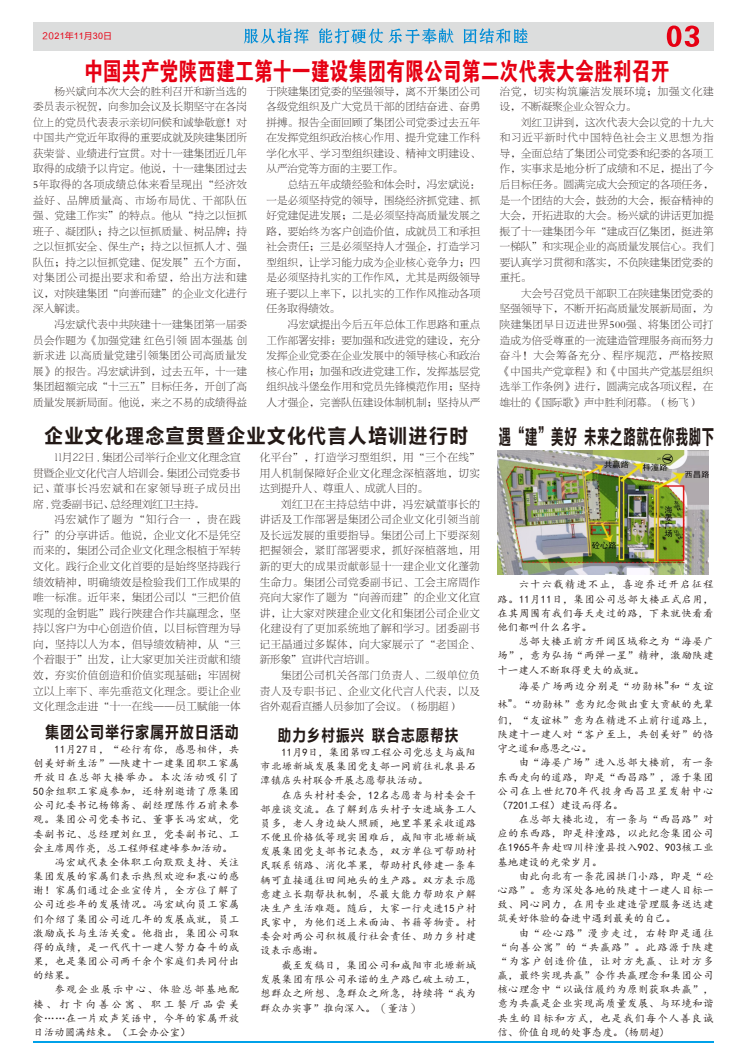
<style>
.page{position:relative;width:746px;height:1060px;background:#fff}
.page>*{position:absolute;margin:0;border:0;box-sizing:border-box;transform-origin:0 0}
.t1{font:25.2px "FZDHTJW GB1 0";color:#e60013;scale:.75 1}
.t2{font:21px "FZLTCHJW GB1 0";letter-spacing:.055em;color:#231916;scale:.59 1}
.t3{font:20.6px "FZLTCHJW GB1 0";letter-spacing:.055em;color:#231916;scale:.93 1}
.t4{font:17px "FZLTCHJW GB1 0";letter-spacing:.055em;color:#231916;scale:.84 1}
.t5{font:16.7px "FZLTCHJW GB1 0";letter-spacing:.055em;color:#231916;scale:.83 1}
.t6{font:10.5px/14.2px "Kai Ti";letter-spacing:.03em;color:#231916;text-align:justify}
.t7{font:10.5px/15.6px "FZBSJW GB1 0";letter-spacing:.02em;color:#231916;text-align:justify}
.t8{font:10.5px/15.6px "FZNBSJW GB1 0";letter-spacing:.05em;color:#231916;text-align:justify}
.t9{font:10.5px "Kai Ti";color:#231916}
.t10{font:10.5px/15.6px "FZBSJW GB1 0";letter-spacing:.075em;color:#231916}
.t11{font:10.5px "Kai Ti";letter-spacing:.095em;color:#231916}
.t12{font:10.5px "Kai Ti";letter-spacing:.105em;color:#231916}
.t13{font:10.5px "Kai Ti";letter-spacing:.24em;color:#231916}
.t14{font:9px "Arial";color:#e60013}
.s1{font-family:"FZLTHJW GB1 0"}
.s2{font-family:"Microsoft Yi Baiti"}
.s3{font-family:"FZBSJW GB1 0"}
.s4{font-family:"P Ming Li U";font-size:12px}
.s5{font-family:"Arial";font-size:12px}
.s6{font-family:"Microsoft Yi Baiti";font-size:12px}
</style>
<div class="page">
<div style="left:33px;top:22px;width:681px;height:28px;background:#dcdddd"></div>
<svg style="left:667px;top:26px;width:32px;height:21px"></svg>
<svg style="left:244px;top:28px;width:284px;height:16px"></svg>
<hr style="left:33px;top:1041px;width:681px;height:2px;background:#00a1e9">
<img style="left:498px;top:451px;width:210px;height:123px">
<p class="t14" style="left:43px;top:33px;width:71px"><span class="s1">20</span>21<span class="s1">年</span>11<span class="s1">月</span>30<span class="s1">日</span></p>
<h1 class="t1" style="left:84px;top:57px;width:782px">中国共产党陕西建工第十一建设集团有限公司第二次代表大会胜利召开</h1>
<p class="t7" style="left:33px;top:84px;width:215px;text-indent:21px">杨兴斌向本次大会的胜利召开和新当选的委员表示祝贺，向参加会议及长期坚守在各岗位上的党员代表表示亲切问候和诚挚敬意！对中国共产党近年取得的重要成就及陕建集团所获荣誉、业绩进行宣贯。对十一建集团近几年取得的成绩予以肯定。他说，十一建集团过去5年取得的各项成绩总体来看呈现出“经济效益好、品牌质量高、市场布局优、干部队伍强、党建工作实”的特点。他从“持之以恒抓班子、凝团队；持之以恒抓质量、树品牌；持之以恒抓安全、保生产；持之以恒抓人才、强队伍；持之以恒抓党建、促发展”五个方面，对集团公司提出要求和希望，给出方法和建议，对陕建集团“向善而建”的企业文化进行深入解读。</p>
<p class="t7" style="left:33px;top:317px;width:215px;text-indent:21px">冯宏斌代表中共陕建十一建集团第一届委员会作题为《加强党建红色引领固本强基创新求进以高质量党建引领集团公司高质量发展》的报告。冯宏斌讲到，过去五年，十一建集团超额完成“十三五”目标任务，开创了高质量发展新局面。他说，来之不易的成绩得益</p>
<p class="t7" style="left:267px;top:84px;width:215px">于陕建集团党委的坚强领导，离不开集团公司各级党组织及广大党员干部的团结奋进、奋勇拼搏。报告全面回顾了集团公司党委过去五年在发挥党组织政治核心作用、提升党建工作科学化水平、学习型组织建设、精神文明建设、从严治党等方面的主要工作。</p>
<p class="t7" style="left:267px;top:177px;width:215px;text-indent:21px">总结五年成绩经验和体会时，冯宏斌说：一是必须坚持党的领导，围绕经济抓党建、抓好党建促进发展；二是必须坚持高质量发展之路，要始终为客户创造价值，成就员工和承担社会责任；三是必须坚持人才强企，打造学习型组织，让学习能力成为企业核心竞争力；四是必须坚持扎实的工作作风，尤其是两级领导班子要以上率下，以扎实的工作作风推动各项任务取得绩效。</p>
<p class="t7" style="left:267px;top:317px;width:215px;text-indent:21px">冯宏斌提出今后五年总体工作思路和重点工作部署安排：要加强和改进党的建设，充分发挥企业党委在企业发展中的领导核心和政治核心作用；加强和改进党建工作，发挥基层党组织战斗堡垒作用和党员先锋模范作用；坚持人才强企，完善队伍建设体制机制；坚持从严</p>
<h3 class="t3" style="left:44px;top:425px;width:457px">企业文化理念宣贯暨企业文化代言人培训进行时</h3>
<p class="t8" style="left:33px;top:450px;width:209px;text-indent:21px">11月22日<span class="s2">，</span>集团公司举行企业文化理念宣贯暨企业文化代言人培训会<span class="s2">。</span>集团公司党委书记<span class="s2">、</span>董事长冯宏斌和在家领导班子成员出席<span class="s2">，</span>党委副书记<span class="s2">、</span>总经理刘红卫主持<span class="s2">。</span></p>
<p class="t8" style="left:33px;top:512px;width:209px;text-indent:21px">冯宏斌作了题为“知行合一，贵在践行”的分享讲话。他说，企业文化不是凭空而来的，集团公司企业文化理念根植于军转文化。践行企业文化首要的是始终坚持践行绩效精神，明确绩效是检验我们工作成果的唯一标准。近年来，集团公司以“三把价值实现的金钥匙”践行陕建合作共赢理念，坚持以客户为中心创造价值，以目标管理为导向，坚持以人为本，倡导绩效精神，从“三个着眼于”出发，让大家更加关注贡献和绩效，夯实价值创造和价值实现基础；牢固树立以上率下、率先垂范文化理念。要让企业文化理念走进“十一在线<span class="s3">——</span>员工赋能一体</p>
<h3 class="t4" style="left:45px;top:722px;width:232px">集团公司举行家属开放日活动</h3>
<p class="t6" style="left:55px;top:742px;width:186px">11月27日，“砼行有你，感恩相伴，共</p>
<p class="t6" style="left:33px;top:756px;width:208px">创美好新生活”—陕建十一建集团职工家属</p>
<p class="t11" style="left:33px;top:772px;width:208px">开放日在总部大楼举办。本次活动吸引了</p>
<p class="t6" style="left:33px;top:784px;width:208px">50余组职工家庭参加，还特别邀请了原集团</p>
<p class="t6" style="left:33px;top:798px;width:208px">公司纪委书记杨锦斋、副经理陈作石前来参</p>
<p class="t6" style="left:33px;top:813px;width:208px">观。集团公司党委书记、董事长冯宏斌，党</p>
<p class="t6" style="left:33px;top:827px;width:208px">委副书记、总经理刘红卫，党委副书记、工</p>
<p class="t9" style="left:33px;top:843px;width:201px">会主席周作亮，总工程师程建峰参加活动。</p>
<p class="t6" style="left:55px;top:855px;width:186px">冯宏斌代表全体职工向默默支持、关注</p>
<p class="t6" style="left:33px;top:869px;width:208px">集团发展的家属们表示热烈欢迎和衷心的感</p>
<p class="t6" style="left:33px;top:883px;width:208px">谢！家属们通过企业宣传片，全方位了解了</p>
<p class="t6" style="left:33px;top:898px;width:208px">公司近些年的发展情况。冯宏斌向员工家属</p>
<p class="t6" style="left:33px;top:912px;width:208px">们介绍了集团公司近几年的发展成就，员工</p>
<p class="t6" style="left:33px;top:926px;width:208px">激励成长与生活关爱。他指出，集团公司取</p>
<p class="t6" style="left:33px;top:940px;width:208px">得的成绩，是一代代十一建人努力奋斗的成</p>
<p class="t6" style="left:33px;top:954px;width:208px">果，也是集团公司两千余个家庭们共同付出</p>
<p class="t6" style="left:33px;top:968px;width:43px">的结果。</p>
<p class="t12" style="left:55px;top:984px;width:186px">参观企业展示中心、体验总部基地配</p>
<p class="t13" style="left:33px;top:999px;width:208px">楼、打卡向善公寓、职工餐厅品尝美</p>
<p class="t6" style="left:33px;top:1011px;width:208px">食……在一片欢声笑语中，今年的家属开放</p>
<p class="t9" style="left:33px;top:1027px;width:159px">日活动圆满结束。（工会办公室）</p>
<p class="t8" style="left:260px;top:450px;width:222px">化平台”，打造学习型组织，用“三个在线”用人机制保障好企业文化理念深植落地，切实达到提升人、尊重人、成就人目的。</p>
<p class="t8" style="left:260px;top:497px;width:222px;text-indent:21px">刘红卫在主持总结中讲，冯宏斌董事长的讲话及工作部署是集团公司企业文化引领当前及长远发展的重要指导。集团公司上下要深刻把握领会，紧盯部署要求，抓好深植落地，用新的更大的成果贡献彰显十一建企业文化蓬勃生命力。集团公司党委副书记、工会主席周作亮向大家作了题为“向善而建”的企业文化宣讲，让大家对陕建企业文化和集团公司企业文化建设有了更加系统地了解和学习。团委副书记王晶通过多媒体，向大家展示了“老国企、新形象”宣讲代言培训。</p>
<p class="t8" style="left:260px;top:668px;width:222px;text-indent:21px">集团公司机关各部门负责人、二级单位负责人及专职书记、企业文化代言人代表，以及省外观看直播人员参加了会议。（杨朋超）</p>
<h3 class="t5" style="left:278px;top:726px;width:219px">助力乡村振兴 联合志愿帮扶</h3>
<p class="t6" style="left:260px;top:745px;width:218px;text-indent:21px">11月9日，集团第四工程公司党总支与咸阳市北塬新城发展集团党支部一同前往礼泉县石潭镇店头村联合开展志愿帮扶活动。</p>
<p class="t6" style="left:260px;top:788px;width:218px;text-indent:21px">在店头村村委会，12名志愿者与村委会干部座谈交流。在了解到店头村子女进城务工人员多，老人身边缺人照顾，地里苹果采收道路不便且价格低等现实困难后，咸阳市北塬新城发展集团党支部书记表态，双方单位可帮助村民联系销路、消化苹果，帮助村民修建一条车辆可直接通往田间地头的生产路。双方表示愿意建立长期帮扶机制，尽最大能力帮助农户解决生产生活难题。随后，大家一行走进15户村民家中，为他们送上米面油、书籍等物资。村委会对两公司积极履行社会责任、助力乡村建设表示感谢。</p>
<p class="t6" style="left:260px;top:958px;width:218px;text-indent:21px">截至发稿日，集团公司和咸阳市北塬新城发展集团有限公司承诺的生产路已破土动工，想群众之所想、急群众之所急，持续将“我为群众办实事”推向深入。<span class="s4">（</span>董洁<span class="s4">）</span></p>
<p class="t10" style="left:500px;top:84px;width:215px">治党，切实构筑廉洁发展环境；加强文化建设，不断凝聚企业众智众力。</p>
<p class="t7" style="left:500px;top:115px;width:215px;text-indent:21px">刘红卫讲到，这次代表大会以党的十九大和习近平新时代中国特色社会主义思想为指导，全面总结了集团公司党委和纪委的各项工作，实事求是地分析了成绩和不足，提出了今后目标任务。圆满完成大会预定的各项任务，是一个团结的大会，鼓劲的大会，振奋精神的大会，开拓进取的大会。杨兴斌的讲话更加提振了十一建集团今年“建成百亿集团，挺进第一梯队”和实现企业的高质量发展信心。我们要认真学习贯彻和落实，不负陕建集团党委的重托。</p>
<p class="t7" style="left:500px;top:286px;width:215px;text-indent:21px">大会号召党员干部职工在陕建集团党委的坚强领导下，不断开拓高质量发展新局面，为陕建集团早日迈进世界500强、将集团公司打造成为倍受尊重的一流建造管理服务商而努力奋斗！大会筹备充分、程序规范，严格按照《中国共产党章程》和《中国共产党基层组织选举工作条例》进行，圆满完成各项议程，在雄壮的《国际歌》声中胜利闭幕。（杨飞）</p>
<h2 class="t2" style="left:499px;top:425px;width:366px">遇“建”美好 未来之路就在你我脚下</h2>
<p class="t6" style="left:497px;top:578px;width:218px;text-indent:21px">六十六载精进不止，喜迎乔迁开启征程路。11月11日，集团公司总部大楼正式启用，在其周围有我们每天走过的路，下来就快看看他们都叫什么名字。</p>
<p class="t6" style="left:497px;top:634px;width:218px;text-indent:21px">总部大楼正前方开阔区域称之为“海晏广场”，意为弘扬“两弹一星”精神，激励陕建十一建人不断取得更大的成就。</p>
<p class="t6" style="left:497px;top:677px;width:218px;line-height:18.1px;text-align:right">海晏广场两边分别是“功勋林<span class="s5">”</span>和“友谊<br>林<span class="s5">”</span><span class="s6">。</span>“功勋林”意为纪念做出重大贡献的先辈</p>
<p class="t6" style="left:497px;top:713px;width:218px">们，“友谊林”意为在精进不止前行道路上，陕建十一建人对“客户至上，共创美好”的恪守之道和感恩之心。</p>
<p class="t6" style="left:497px;top:756px;width:218px;text-indent:21px">由“海晏广场”进入总部大楼前，有一条东西走向的道路，即是“西昌路”，源于集团公司在上世纪70年代投身西昌卫星发射中心（7201工程）建设而得名。</p>
<p class="t6" style="left:497px;top:812px;width:218px;text-indent:21px">在总部大楼北边，有一条与“西昌路”对应的东西路，即是梓潼路，以此纪念集团公司在1965年奔赴四川梓潼县投入902、903核工业基地建设的光荣岁月。</p>
<p class="t6" style="left:497px;top:869px;width:218px;text-indent:21px">由此向北有一条花园拱门小路，即是“砼心路”。意为深处各地的陕建十一建人目标一致、同心同力，在用专业建造管理服务送达建筑美好体验的奋进中遇到最美的自己。</p>
<p class="t6" style="left:497px;top:926px;width:218px;text-indent:21px">由“砼心路”漫步走过，右转即是通往“向善公寓”的“共赢路”。此路源于陕建“为客户创造价值，让对方先赢、让对方多赢，最终实现共赢”合作共赢理念和集团公司核心理念中“以诚信履约为原则获取共赢”，意为共赢是企业实现高质量发展、与环境和谐共生的目标和方式，也是我们每个人善良诚信、价值自现的处事态度。(杨朋超)</p>
</div>
